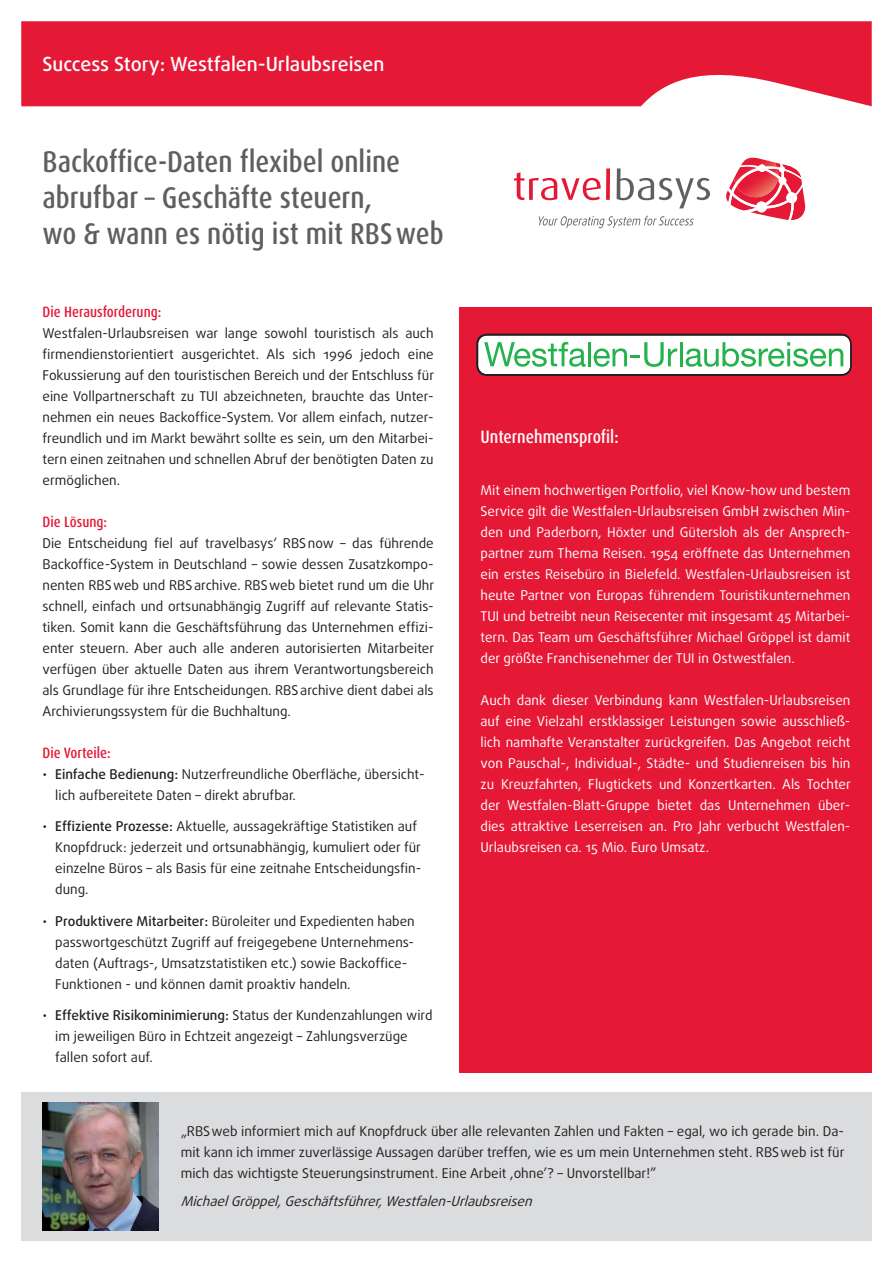
<style>
.page{position:relative;width:893px;height:1263px;background:#fff}
.page>*{position:absolute;margin:0;border:0;box-sizing:border-box;transform-origin:0 0}
.t1{font:500 condensed 30px/36px "Dax OT";color:#5f5f62}
.t2{font:500 19.5px "Daxline OT";color:#fff}
.t3{font:500 condensed 18px "Dax OT";color:#fff}
.t4{font:500 condensed 15px "Dax OT";color:#e51836}
.t5{font:13.5px/21px "Daxline OT";color:#231f20}
.t6{font:13.5px/21px "Daxline OT";color:#fff;text-align:justify}
.t7{font:italic 13.5px "Daxline OT";color:#231f20}
.s1{font-weight:500}
</style>
<div class="page">
<div style="left:459px;top:307px;width:413px;height:766px;background:#e51836"></div>
<svg style="left:21px;top:21px;width:851px;height:85px;background:#e62643"></svg>
<svg style="left:477px;top:334px;width:374px;height:41px;background:#d0edd8"></svg>
<div style="left:476px;top:334px;width:376px;height:42px;border:2px solid #231f20;border-radius:10px"></div>
<div style="left:21px;top:1092px;width:851px;height:149px;background:#dbdcde"></div>
<img style="left:43px;top:1103px;width:115px;height:127px">
<svg style="left:539px;top:216px;width:155px;height:12px"></svg>
<svg style="left:514px;top:172px;width:87px;height:28px"></svg>
<svg style="left:606px;top:168px;width:4px;height:32px"></svg>
<svg style="left:617px;top:168px;width:93px;height:40px"></svg>
<svg style="left:726px;top:158px;width:80px;height:62px"></svg>
<h2 class="t2" style="left:43px;top:52px;width:343px">Success Story: Westfalen-Urlaubsreisen</h2>
<h1 class="t1" style="left:43px;top:144px;width:403px">Backoffice-Daten flexibel online abrufbar – Geschäfte steuern,<br>wo &amp; wann es nötig ist mit RBSweb</h1>
<p class="t4" style="left:43px;top:302px;width:120px">Die Herausforderung:</p>
<p class="t5" style="left:43px;top:322px;width:393px;text-align:justify">Westfalen-Urlaubsreisen war lange sowohl touristisch als auch firmendienstorientiert ausgerichtet. Als sich 1996 jedoch eine Fokussierung auf den touristischen Bereich und der Entschluss für eine Vollpartnerschaft zu TUI abzeichneten, brauchte das Unter&shy;nehmen ein neues Backoffice-System. Vor allem einfach, nutzer&shy;freundlich und im Markt bewährt sollte es sein, um den Mitarbei&shy;tern einen zeitnahen und schnellen Abruf der benötigten Daten zu ermöglichen.</p>
<p class="t4" style="left:43px;top:512px;width:66px">Die Lösung:</p>
<p class="t5" style="left:43px;top:532px;width:393px;text-align:justify">Die Entscheidung fiel auf travelbasys‘ RBSnow – das führende Backoffice-System in Deutschland – sowie dessen Zusatzkompo&shy;nenten RBSweb und RBSarchive. RBSweb bietet rund um die Uhr schnell, einfach und ortsunabhängig Zugriff auf relevante Statis&shy;tiken. Somit kann die Geschäftsführung das Unternehmen effizi&shy;enter steuern. Aber auch alle anderen autorisierten Mitarbeiter verfügen über aktuelle Daten aus ihrem Verantwortungsbereich als Grundlage für ihre Entscheidungen. RBSarchive dient dabei als Archivierungssystem für die Buchhaltung.</p>
<p class="t4" style="left:43px;top:743px;width:70px">Die Vorteile:</p>
<p class="t5" style="left:55px;top:763px;width:371px;text-indent:-13px">• <span class="s1">Einfache Bedienung:</span> Nutzerfreundliche Oberfläche, übersicht&shy;lich aufbereitete Daten – direkt abrufbar.</p>
<p class="t5" style="left:55px;top:816px;width:367px;text-indent:-13px">• <span class="s1">Effiziente Prozesse:</span> Aktuelle, aussagekräftige Statistiken auf Knopfdruck: jederzeit und ortsunabhängig, kumuliert oder für einzelne Büros – als Basis für eine zeitnahe Entscheidungsfin&shy;dung.</p>
<p class="t5" style="left:55px;top:910px;width:361px;text-indent:-13px">• <span class="s1">Produktivere Mitarbeiter:</span> Büroleiter und Expedienten haben passwortgeschützt Zugriff auf freigegebene Unternehmens&shy;daten (Auftrags-, Umsatzstatistiken etc.) sowie Backoffice-Funktionen - und können damit proaktiv handeln.</p>
<p class="t5" style="left:55px;top:1005px;width:379px;text-indent:-13px">• <span class="s1">Effektive Risikominimierung:</span> Status der Kundenzahlungen wird im jeweiligen Büro in Echtzeit angezeigt – Zahlungsverzüge fallen sofort auf.</p>
<h3 class="t3" style="left:480px;top:425px;width:140px">Unternehmensprofil:</h3>
<p class="t6" style="left:480px;top:480px;width:371px">Mit einem hochwertigen Portfolio, viel Know-how und bestem Service gilt die Westfalen-Urlaubsreisen GmbH zwischen Min&shy;den und Paderborn, Höxter und Gütersloh als der Ansprech&shy;partner zum Thema Reisen. 1954 eröffnete das Unternehmen ein erstes Reisebüro in Bielefeld. Westfalen-Urlaubsreisen ist heute Partner von Europas führendem Touristikunternehmen TUI und betreibt neun Reisecenter mit insgesamt 45 Mitarbei&shy;tern. Das Team um Geschäftsführer Michael Gröppel ist damit der größte Franchisenehmer der TUI in Ostwestfalen.</p>
<p class="t6" style="left:480px;top:690px;width:372px">Auch dank dieser Verbindung kann Westfalen-Urlaubsreisen auf eine Vielzahl erstklassiger Leistungen sowie ausschließ&shy;lich namhafte Veranstalter zurückgreifen. Das Angebot reicht von Pauschal-, Individual-, Städte- und Studienreisen bis hin zu Kreuzfahrten, Flugtickets und Konzertkarten. Als Tochter der Westfalen-Blatt-Gruppe bietet das Unternehmen über&shy;dies attraktive Leserreisen an. Pro Jahr verbucht Westfalen-Urlaubsreisen ca. 15 Mio. Euro Umsatz.</p>
<p class="t5" style="left:181px;top:1120px;width:665px;text-align:justify">„RBSweb informiert mich auf Knopfdruck über alle relevanten Zahlen und Fakten – egal, wo ich gerade bin. Da&shy;mit kann ich immer zuverlässige Aussagen darüber treffen, wie es um mein Unternehmen steht. RBSweb ist für mich das wichtigste Steuerungsinstrument. Eine Arbeit ,ohne’? – Unvorstellbar!”</p>
<p class="t7" style="left:181px;top:1192px;width:357px">MichaelGröppel,Geschäftsführer,Westfalen-Urlaubsreisen</p>
</div>
